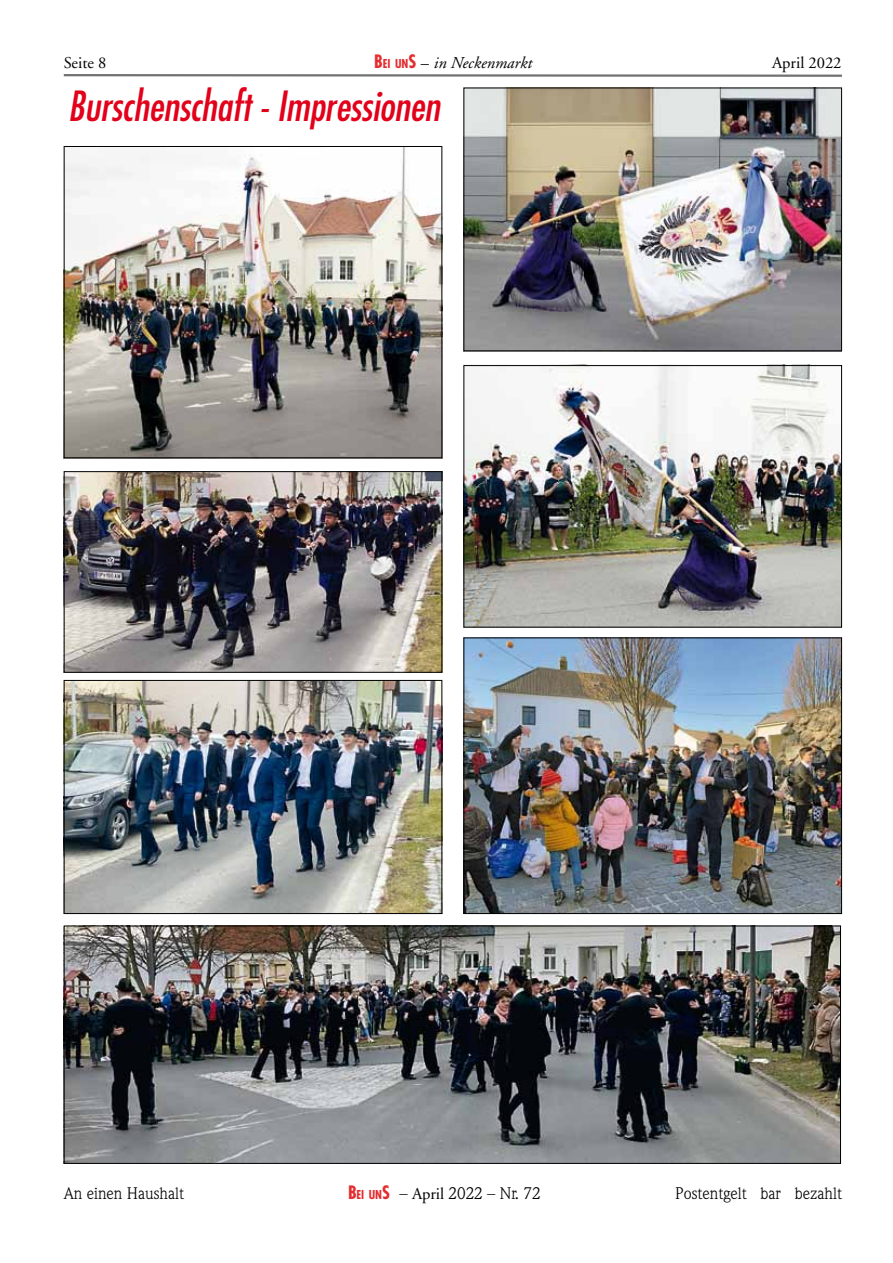
<style>
.page{position:relative;width:893px;height:1263px;background:#fff}
.page>*{position:absolute;margin:0;border:0;box-sizing:border-box;transform-origin:0 0}
.t1{font:italic condensed 40.5px "Futura";letter-spacing:-.005em;color:#e2001a}
.t2{font:16.5px "Weidemann";color:#000}
.t3{font:italic 16.5px "Adobe Garamond";color:#000}
.t4{font:16.5px "Adobe Garamond";color:#000}
.s1{font-family:"Futura";font-weight:700;font-style:normal;font-stretch:condensed;font-size:18px;color:#e42d2f}
.s2{font-family:"Futura";font-weight:700;font-style:normal;font-stretch:condensed;font-size:12px;color:#e42d2f}
.s3{font-style:normal}
.s4{font-family:"Futura";font-weight:700;font-stretch:condensed;font-size:18px;color:#e42d2f}
.s5{font-family:"Futura";font-weight:700;font-stretch:condensed;font-size:12px;color:#e42d2f}
.s6{font-family:"Adobe Garamond"}
</style>
<div class="page">
<svg style="left:63px;top:74px;width:779px;height:3px;background:#939494"></svg>
<img style="left:66px;top:148px;width:374px;height:308px">
<div style="left:64px;top:146px;width:378px;height:312px;border:1px solid #000"></div>
<img style="left:463px;top:364px;width:379px;height:264px">
<div style="left:463px;top:365px;width:379px;height:262px;border:1px solid #000"></div>
<img style="left:465px;top:90px;width:375px;height:259px">
<div style="left:463px;top:88px;width:379px;height:263px;border:1px solid #000"></div>
<img style="left:66px;top:928px;width:773px;height:234px">
<div style="left:64px;top:926px;width:777px;height:238px;border:1px solid #000"></div>
<img style="left:465px;top:639px;width:375px;height:273px">
<div style="left:463px;top:637px;width:379px;height:277px;border:1px solid #000"></div>
<img style="left:66px;top:473px;width:374px;height:198px">
<div style="left:64px;top:471px;width:378px;height:202px;border:1px solid #000"></div>
<img style="left:66px;top:682px;width:374px;height:230px">
<div style="left:64px;top:680px;width:378px;height:234px;border:1px solid #000"></div>
<p class="t4" style="left:64px;top:54px;width:44px">Seite 8</p>
<p class="t3" style="left:374px;top:54px;width:159px"><span class="s1">B</span><span class="s2">EI UN</span><span class="s1">S</span> <span class="s3">–</span> in Neckenmarkt</p>
<p class="t4" style="left:772px;top:54px;width:71px">April 2022</p>
<h1 class="t1" style="left:68px;top:80px;width:374px">Burschenschaft - Impressionen</h1>
<p class="t2" style="left:64px;top:1184px;width:122px">An einen Haushalt</p>
<p class="t2" style="left:348px;top:1184px;width:194px"><span class="s4">B</span><span class="s5">EI UN</span><span class="s4">S</span> – <span class="s6">April</span> 2022 – Nr. 72</p>
<p class="t2" style="left:675px;top:1184px;width:168px">Postentgelt bar bezahlt</p>
</div>
